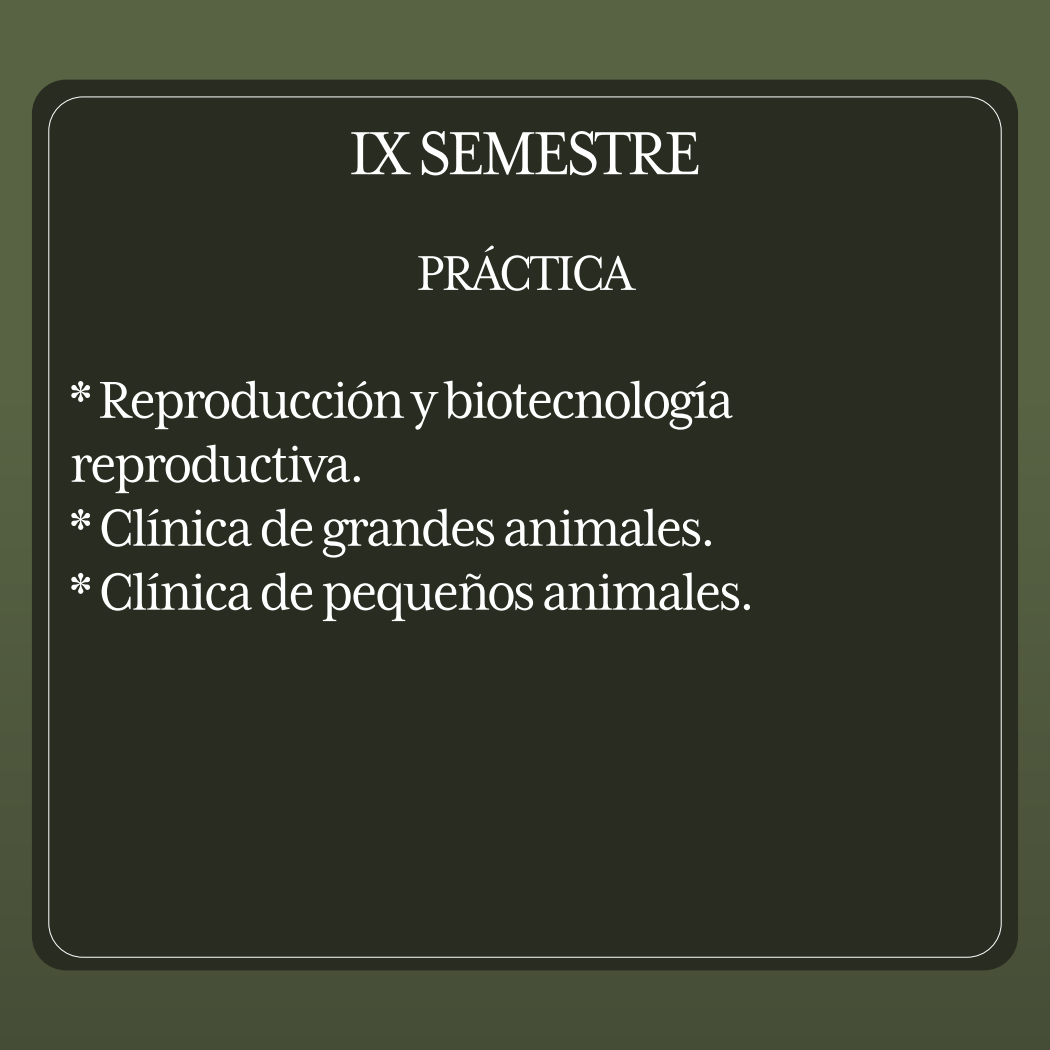
<style>
.page{position:relative;width:1050px;height:1050px;background:#586344}
.page>*{position:absolute;margin:0;border:0;box-sizing:border-box;transform-origin:0 0}
.t1{font:70px "Mrs Eaves XL Serif Nar OT";letter-spacing:-.04em;color:#fff}
.t2{font:59.68px/64px "Mrs Eaves XL Serif Nar OT";letter-spacing:-.04em;color:#fff}
.t3{font:56.18px "Mrs Eaves XL Serif Nar OT";letter-spacing:-.04em;color:#fff}
</style>
<div class="page">
<div style="left:0;top:407px;width:1050px;height:643px;background:linear-gradient(to bottom,#576243,#464d36)"></div>
<div style="left:32px;top:80px;width:986px;height:890px;background:#292d21;border-radius:34px"></div>
<p class="t1" style="left:349px;top:115px;width:353px">IX SEMESTRE</p>
<p class="t3" style="left:417px;top:243px;width:218px">PRÁCTICA</p>
<p class="t2" style="left:70px;top:368px;width:687px">* Reproducción y biotecnología reproductiva.<br>* Clínica de grandes animales.<br>* Clínica de pequeños animales.</p>
</div>
